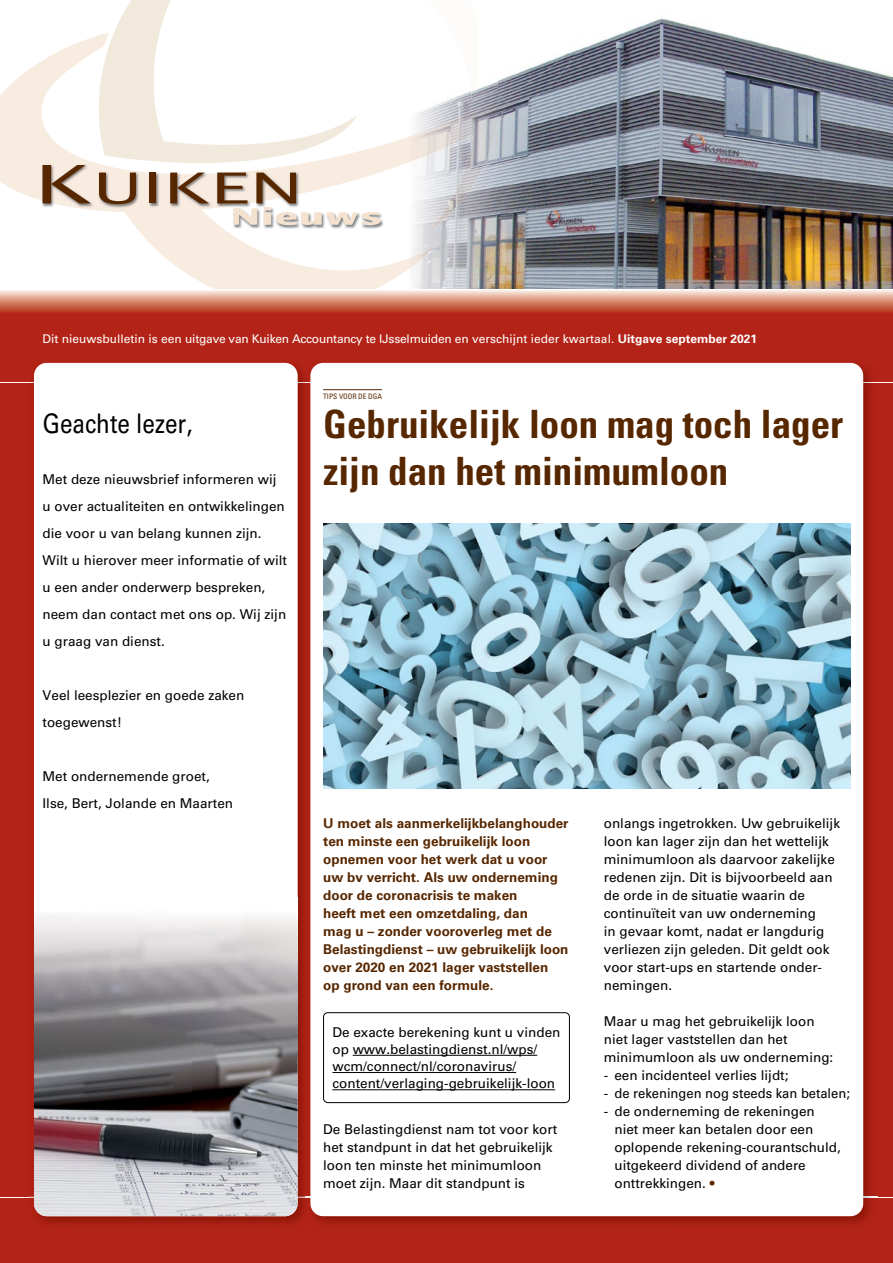
<style>
.page{position:relative;width:893px;height:1263px;background:#fff}
.page>*{position:absolute;margin:0;border:0;box-sizing:border-box;transform-origin:0 0}
.t1{font:700 condensed 39px/46.8px "Univers LT Std";color:#572700}
.t2{font:27px "Univers LT Std";color:#000;scale:.83 1}
.t3{font:13.5px/18px "Univers LT Std";color:#000}
.t4{font:700 13.5px/18px "Univers LT Std";color:#572700}
.t5{font:12px "Univers LT Std";color:#fff}
.t6{font:condensed 7.5px "Univers LT Std";color:#572700}
.s1{font-weight:700}
.s2{color:#572700}
</style>
<div class="page">
<svg style="left:0;top:40px;width:407px;height:249px"></svg>
<svg style="left:86px;top:0;width:271px;height:164px"></svg>
<svg style="left:233px;top:0;width:174px;height:102px"></svg>
<img style="left:414px;top:18px;width:479px;height:271px">
<img style="left:407px;top:33px;width:176px;height:237px">
<img style="left:429px;top:18px;width:69px;height:82px">
<div style="left:0;top:334px;width:893px;height:929px;background:#b32317"></div>
<hr style="left:0;top:1197px;width:893px;height:1px;background:#fff">
<svg style="left:0;top:290px;width:893px;height:44px;background:#c65a48"></svg>
<hr style="left:0;top:382px;width:893px;height:1px;background:#fff">
<img style="left:34px;top:362px;width:271px;height:47px">
<img style="left:29px;top:1196px;width:46px;height:28px">
<img style="left:265px;top:409px;width:40px;height:815px">
<img style="left:75px;top:1216px;width:190px;height:8px">
<img style="left:29px;top:1197px;width:276px;height:1px">
<img style="left:29px;top:382px;width:276px;height:1px">
<div style="left:34px;top:363px;width:264px;height:853px;background:#fff;border-radius:13px"></div>
<img style="left:34px;top:916px;width:264px;height:300px">
<img style="left:669px;top:362px;width:208px;height:862px">
<img style="left:311px;top:1209px;width:359px;height:15px">
<img style="left:863px;top:1197px;width:14px;height:1px">
<img style="left:863px;top:382px;width:14px;height:1px">
<div style="left:310px;top:363px;width:553px;height:853px;background:#fff;border-radius:13px"></div>
<img style="left:41px;top:164px;width:343px;height:65px">
<svg style="left:43px;top:165px;width:48px;height:38px;background:#b19883"></svg>
<svg style="left:99px;top:173px;width:37px;height:31px"></svg>
<div style="left:149px;top:173px;width:7px;height:30px;background:#572700"></div>
<svg style="left:170px;top:173px;width:39px;height:30px"></svg>
<svg style="left:217px;top:173px;width:164px;height:52px"></svg>
<hr style="left:323px;top:389px;width:59px;height:1px;background:#572700">
<hr style="left:353px;top:1055px;width:184px;height:1px;background:#000">
<hr style="left:332px;top:1072px;width:184px;height:1px;background:#000">
<hr style="left:332px;top:1089px;width:223px;height:1px;background:#000">
<div style="left:323px;top:1012px;width:247px;height:91px;border:1px solid #000;border-radius:4px"></div>
<img style="left:323px;top:524px;width:527px;height:265px">
<p class="t5" style="left:43px;top:332px;width:716px">Dit nieuwsbulletin is een uitgave van Kuiken Accountancy te IJsselmuiden en verschijnt ieder kwartaal. <span class="s1">Uitgave september 2021</span></p>
<h2 class="t2" style="left:43px;top:407px;width:182px">Geachte lezer,</h2>
<p class="t3" style="left:43px;top:466px;width:246px;line-height:27px">Met deze nieuwsbrief informeren wij u over actualiteiten en ontwikkelingen die voor u van belang kunnen zijn.<br>Wilt u hierover meer informatie of wilt u een ander onderwerp bespreken, neem dan contact met ons op. Wij zijn u graag van dienst.</p>
<p class="t3" style="left:43px;top:682px;width:203px;line-height:27px">Veel leesplezier en goede zaken toegewenst!</p>
<p class="t3" style="left:43px;top:763px;width:192px;line-height:27px">Met ondernemende groet,<br>Ilse, Bert, Jolande en Maarten</p>
<p class="t6" style="left:323px;top:391px;width:60px">TIPS VOOR DE DGA</p>
<h1 class="t1" style="left:323px;top:401px;width:521px">Gebruikelijk loon mag toch lager zijn dan het minimumloon</h1>
<p class="t4" style="left:323px;top:814px;width:247px">U moet als aanmerkelijkbelanghouder ten minste een gebruikelijk loon opnemen voor het werk dat u voor uw bv verricht. Als uw onderneming door de coronacrisis te maken<br>heeft met een omzetdaling, dan<br>mag u – zonder vooroverleg met de<br>Belastingdienst – uw gebruikelijk loon over 2020 en 2021 lager vaststellen<br>op grond van een formule.</p>
<p class="t3" style="left:332px;top:1023px;width:230px;line-height:17.2px">De exacte berekening kunt u vinden op www.belastingdienst.nl/wps/ wcm/connect/nl/coronavirus/ content/verlaging-gebruikelijk-loon</p>
<p class="t3" style="left:323px;top:1120px;width:236px">De Belastingdienst nam tot voor kort het standpunt in dat het gebruikelijk loon ten minste het minimumloon moet zijn. Maar dit standpunt is</p>
<p class="t3" style="left:604px;top:814px;width:238px">onlangs ingetrokken. Uw gebruikelijk loon kan lager zijn dan het wettelijk minimumloon als daarvoor zakelijke redenen zijn. Dit is bijvoorbeeld aan de orde in de situatie waarin de continuïteit van uw onderneming<br>in gevaar komt, nadat er langdurig verliezen zijn geleden. Dit geldt ook voor start-ups en startende onder&shy;nemingen.</p>
<p class="t3" style="left:604px;top:1012px;width:231px">Maar u mag het gebruikelijk loon niet lager vaststellen dan het minimumloon als uw onderneming:</p>
<p class="t3" style="left:604px;top:1066px;width:186px">- een incidenteel verlies lijdt;</p>
<p class="t3" style="left:604px;top:1084px;width:248px">- de rekeningen nog steeds kan betalen;</p>
<p class="t3" style="left:614px;top:1102px;width:228px;text-indent:-11px">- de onderneming de rekeningen niet meer kan betalen door een oplopende rekening-courantschuld, uitgekeerd dividend of andere onttrekkingen. <span class="s2">•</span></p>
</div>
